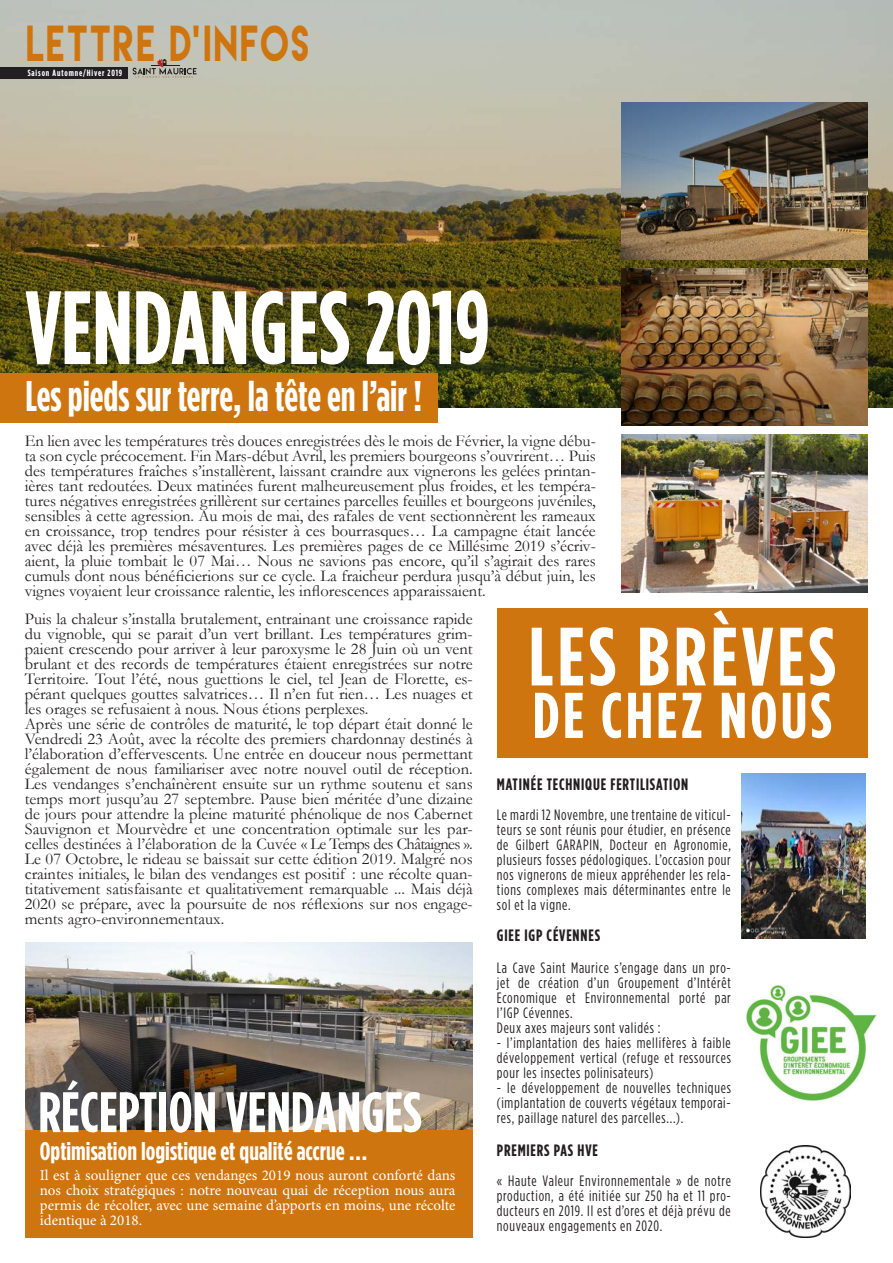
<style>
.page{position:relative;width:893px;height:1263px;background:#fff}
.page>*{position:absolute;margin:0;border:0;box-sizing:border-box;transform-origin:0 0}
.t1{font:700 condensed 103.95px "Gotham HTF";color:#fff;scale:.91 1}
.t2{font:700 condensed 82.5px "Gotham HTF";letter-spacing:.05em;color:#fff}
.t3{font:700 condensed 64.5px "Gotham HTF";letter-spacing:.05em;color:#fff}
.t4{font:700 condensed 57px "Gotham HTF";color:#fff}
.t5{font:45px "Lemon Milk";letter-spacing:.07em;color:#ce750f;scale:.75 1}
.t6{font:700 condensed 42.9px "Gotham HTF";color:#fff;scale:.91 1}
.t7{font:700 condensed 25.5px "Gotham HTF";color:#fff}
.t8{font:16.5px/15px "Garamond";color:#231f20;text-align:justify}
.t9{font:700 condensed 16.5px "Gotham HTF";letter-spacing:.05em;color:#231f20}
.t10{font:condensed 15px/15px "Gotham HTF";letter-spacing:.05em;color:#231f20;text-align:justify}
.t11{font:15px/15px "Minion Pro";color:#fff;text-align:justify}
.t12{font:700 condensed 9px "Gotham HTF";letter-spacing:.1em;color:#fff}
</style>
<div class="page">
<img style="left:0;top:0;width:893px;height:408px">
<svg style="left:133px;top:59px;width:63px;height:19px"></svg>
<div style="left:0;top:67px;width:128px;height:11px;background:#231f20"></div>
<div style="left:497px;top:608px;width:370px;height:150px;background:#ce750f"></div>
<img style="left:25px;top:942px;width:448px;height:188px">
<div style="left:25px;top:1130px;width:448px;height:107px;background:#ce750f"></div>
<img style="left:621px;top:268px;width:246px;height:158px">
<img style="left:621px;top:435px;width:246px;height:157px">
<img style="left:621px;top:102px;width:246px;height:158px">
<img style="left:760px;top:1146px;width:90px;height:91px">
<img style="left:746px;top:985px;width:131px;height:117px">
<img style="left:742px;top:773px;width:124px;height:166px">
<div style="left:0;top:373px;width:437px;height:50px;background:#ce750f"></div>
<p class="t5" style="left:26px;top:12px;width:379px">LETTRE D’INFOS</p>
<p class="t12" style="left:28px;top:68px;width:96px">Saison Automne/Hiver 2019</p>
<p class="t1" style="left:26px;top:269px;width:512px">VENDANGES 2019</p>
<p class="t6" style="left:26px;top:372px;width:437px">Les pieds sur terre, la tête en l’air !</p>
<p class="t8" style="left:25px;top:433px;width:573px">En lien avec les températures très douces enregistrées dès le mois de Février, la vigne débu&shy;ta son cycle précocement. Fin Mars-début Avril, les premiers bourgeons s’ouvrirent… Puis des températures fraîches s’installèrent, laissant craindre aux vignerons les gelées printan&shy;ières tant redoutées. Deux matinées furent malheureusement plus froides, et les tempéra&shy;tures négatives enregistrées grillèrent sur certaines parcelles feuilles et bourgeons juvéniles, sensibles à cette agression. Au mois de mai, des rafales de vent sectionnèrent les rameaux en croissance, trop tendres pour résister à ces bourrasques… La campagne était lancée avec déjà les premières mésaventures. Les premières pages de ce Millésime 2019 s’écriv&shy;aient, la pluie tombait le 07 Mai… Nous ne savions pas encore, qu’il s’agirait des rares cumuls dont nous bénéficierions sur ce cycle. La fraicheur perdura jusqu’à début juin, les vignes voyaient leur croissance ralentie, les inflorescences apparaissaient.</p>
<p class="t8" style="left:25px;top:611px;width:449px">Puis la chaleur s’installa brutalement, entrainant une croissance rapide du vignoble, qui se parait d’un vert brillant. Les températures grim&shy;paient crescendo pour arriver à leur paroxysme le 28 Juin où un vent brulant et des records de températures étaient enregistrées sur notre Territoire. Tout l’été, nous guettions le ciel, tel Jean de Florette, es&shy;pérant quelques gouttes salvatrices… Il n’en fut rien… Les nuages et les orages se refusaient à nous. Nous étions perplexes.</p>
<p class="t8" style="left:25px;top:716px;width:449px">Après une série de contrôles de maturité, le top départ était donné le Vendredi 23 Août, avec la récolte des premiers chardonnay destinés à l’élaboration d’effervescents. Une entrée en douceur nous permettant également de nous familiariser avec notre nouvel outil de réception.<br>Les vendanges s’enchaînèrent ensuite sur un rythme soutenu et sans temps mort jusqu’au 27 septembre. Pause bien méritée d’une dizaine de jours pour attendre la pleine maturité phénolique de nos Cabernet Sauvignon et Mourvèdre et une concentration optimale sur les par&shy;celles destinées à l’élaboration de la Cuvée « Le Temps des Châtaignes ».<br>Le 07 Octobre, le rideau se baissait sur cette édition 2019. Malgré nos craintes initiales, le bilan des vendanges est positif : une récolte quan&shy;titativement satisfaisante et qualitativement remarquable ... Mais déjà 2020 se prépare, avec la poursuite de nos réflexions sur nos engage&shy;ments agro-environnementaux.</p>
<p class="t2" style="left:529px;top:610px;width:308px">LES BRÈVES</p>
<p class="t3" style="left:533px;top:679px;width:300px">DE CHEZ NOUS</p>
<p class="t9" style="left:497px;top:775px;width:193px">MATINÉE TECHNIQUE FERTILISATION</p>
<p class="t10" style="left:497px;top:807px;width:236px">Le mardi 12 Novembre, une trentaine de viticul&shy;teurs se sont réunis pour étudier, en présence de Gilbert GARAPIN, Docteur en Agronomie, plusieurs fosses pédologiques. L’occasion pour nos vignerons de mieux appréhender les rela&shy;tions complexes mais déterminantes entre le sol et la vigne.</p>
<p class="t9" style="left:497px;top:926px;width:105px">GIEE IGP CÉVENNES</p>
<p class="t10" style="left:497px;top:960px;width:236px">La Cave Saint Maurice s’engage dans un pro&shy;jet de création d’un Groupement d’Intérêt Economique et Environnemental porté par l’IGP Cévennes.</p>
<p class="t10" style="left:497px;top:1020px;width:165px">Deux axes majeurs sont validés :</p>
<p class="t10" style="left:497px;top:1035px;width:236px">- l’implantation des haies mellifères à faible développement vertical (refuge et ressources pour les insectes polinisateurs)</p>
<p class="t10" style="left:497px;top:1080px;width:236px">- le développement de nouvelles techniques (implantation de couverts végétaux temporai&shy;res, paillage naturel des parcelles...).</p>
<p class="t9" style="left:497px;top:1141px;width:102px">PREMIERS PAS HVE</p>
<p class="t10" style="left:497px;top:1173px;width:236px">« Haute Valeur Environnementale » de notre production, a été initiée sur 250 ha et 11 pro&shy;ducteurs en 2019. Il est d’ores et déjà prévu de nouveaux engagements en 2020.</p>
<p class="t4" style="left:38px;top:1080px;width:385px">RÉCEPTION VENDANGES</p>
<p class="t11" style="left:40px;top:1168px;width:417px">Il est à souligner que ces vendanges 2019 nous auront conforté dans nos choix stratégiques : notre nouveau quai de réception nous aura permis de récolter, avec une semaine d’apports en moins, une récolte identique à 2018.</p>
<p class="t7" style="left:40px;top:1137px;width:329px">Optimisation logistique et qualité accrue …</p>
</div>
